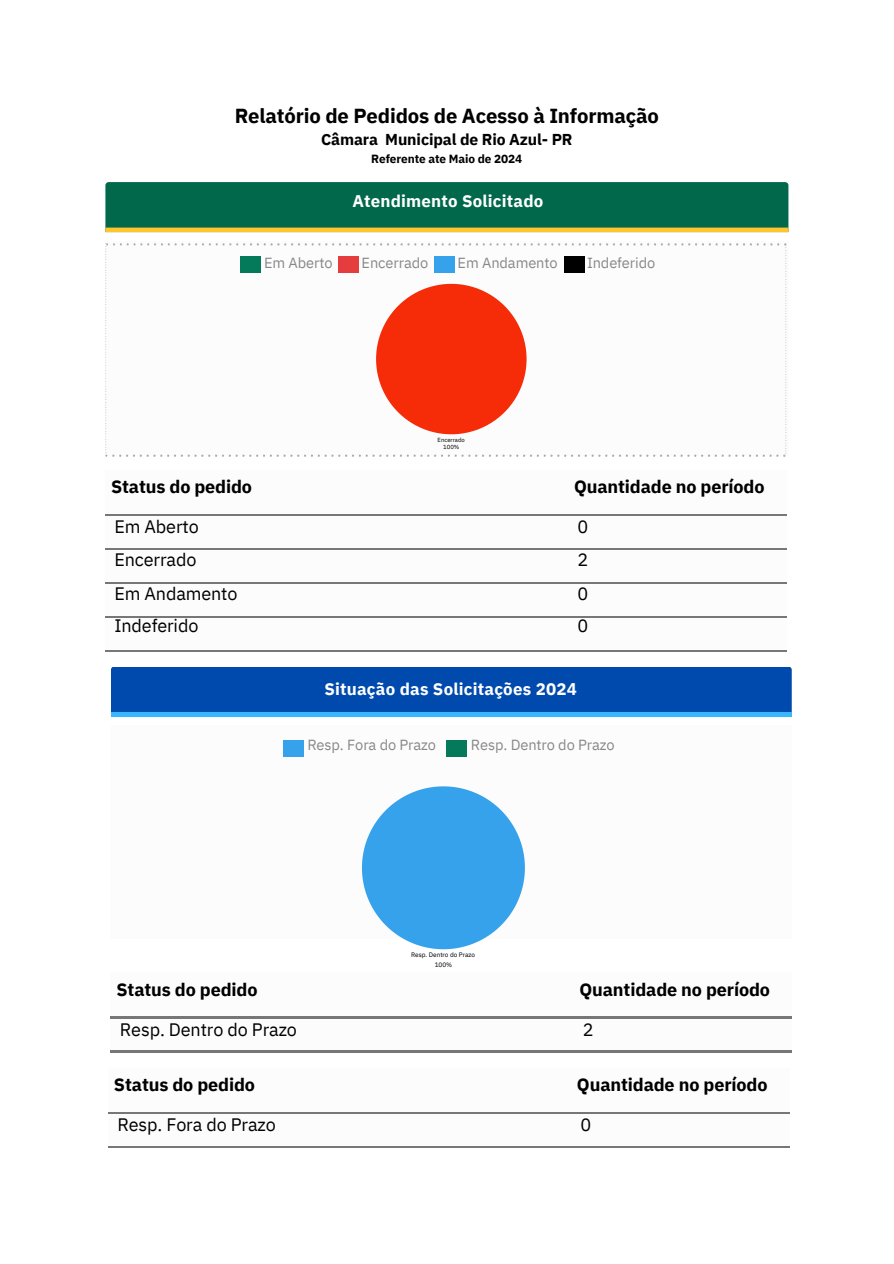
<style>
.page{position:relative;width:894px;height:1264px;background:#fff}
.page>*{position:absolute;margin:0;border:0;box-sizing:border-box;transform-origin:0 0}
.t1{font:700 20.25px "IBM Plex Sans";letter-spacing:-.005em;color:#000}
.t2{font:700 18px "IBM Plex Sans";letter-spacing:-.005em;color:#000}
.t3{font:18px/33px "IBM Plex Sans";letter-spacing:-.005em;color:#000}
.t4{font:700 16.95px "IBM Plex Sans";letter-spacing:.015em;color:#fff}
.t5{font:700 15.75px "IBM Plex Sans";letter-spacing:-.005em;color:#000}
.t6{font:14.7px "IBM Plex Sans";letter-spacing:-.005em;color:#888}
.t7{font:700 11.85px "IBM Plex Sans";letter-spacing:-.005em;color:#000}
.t8{font:6.45px/9.1px "IBM Plex Sans";color:#000;text-align:center}
.t9{font:6px/7.5px "IBM Plex Sans";color:#000;text-align:center}
</style>
<div class="page">
<div style="left:111px;top:666px;width:680px;height:50px;background:#004aad"></div>
<div style="left:105px;top:182px;width:683px;height:50px;background:#01684c"></div>
<div style="left:105px;top:227px;width:683px;height:5px;background:#ffc62b"></div>
<div style="left:240px;top:256px;width:20px;height:17px;background:#047a5b"></div>
<div style="left:338px;top:256px;width:20px;height:17px;background:#e53d3d"></div>
<div style="left:434px;top:256px;width:20px;height:17px;background:#36a2eb"></div>
<div style="left:564px;top:256px;width:20px;height:17px;background:#000"></div>
<div style="left:283px;top:740px;width:20px;height:17px;background:#36a2eb"></div>
<div style="left:446px;top:740px;width:20px;height:17px;background:#047a5b"></div>
<hr style="left:111px;top:712px;width:680px;height:4px;background:#38b6ff">
<svg style="left:393px;top:243px;width:386px;height:2px"></svg>
<svg style="left:112px;top:454px;width:386px;height:3px"></svg>
<svg style="left:105px;top:246px;width:1px;height:151px"></svg>
<svg style="left:785px;top:305px;width:1px;height:149px"></svg>
<hr style="left:111px;top:1016px;width:462px;height:2px;background:#777">
<hr style="left:111px;top:1050px;width:462px;height:1px;background:#777">
<hr style="left:573px;top:1016px;width:218px;height:2px;background:#777">
<hr style="left:573px;top:1050px;width:218px;height:1px;background:#777">
<hr style="left:105px;top:514px;width:463px;height:1px;background:#777">
<hr style="left:105px;top:548px;width:463px;height:1px;background:#777">
<hr style="left:105px;top:582px;width:463px;height:1px;background:#777">
<hr style="left:105px;top:616px;width:463px;height:1px;background:#777">
<hr style="left:105px;top:650px;width:463px;height:1px;background:#777">
<hr style="left:568px;top:514px;width:218px;height:1px;background:#777">
<hr style="left:568px;top:548px;width:218px;height:1px;background:#777">
<hr style="left:568px;top:582px;width:218px;height:1px;background:#777">
<hr style="left:568px;top:616px;width:218px;height:1px;background:#777">
<hr style="left:568px;top:650px;width:218px;height:1px;background:#777">
<svg style="left:376px;top:284px;width:150px;height:150px"></svg>
<svg style="left:362px;top:786px;width:162px;height:163px"></svg>
<hr style="left:108px;top:1112px;width:463px;height:1px;background:#777">
<hr style="left:108px;top:1146px;width:463px;height:1px;background:#777">
<hr style="left:571px;top:1112px;width:218px;height:1px;background:#777">
<hr style="left:571px;top:1146px;width:218px;height:1px;background:#777">
<p class="t1" style="left:234px;top:102px;width:425px">Relatório de Pedidos de Acesso à Informação</p>
<p class="t5" style="left:321px;top:129px;width:253px">Câmara Municipal de Rio Azul- PR</p>
<h2 class="t7" style="left:371px;top:151px;width:152px">Referente ate Maio de 2024</h2>
<p class="t4" style="left:352px;top:190px;width:192px">Atendimento Solicitado</p>
<h3 class="t6" style="left:264px;top:252px;width:70px">Em Aberto</h3>
<h2 class="t6" style="left:361px;top:252px;width:68px">Encerrado</h2>
<h3 class="t6" style="left:457px;top:252px;width:102px">Em Andamento</h3>
<p class="t6" style="left:587px;top:252px;width:70px">Indeferido</p>
<p class="t2" style="left:111px;top:475px;width:143px">Status do pedido</p>
<p class="t3" style="left:114px;top:510px;width:125px">Em Aberto<br>Encerrado<br>Em Andamento<br>Indeferido</p>
<p class="t9" style="left:437px;top:436px;width:29px">Encerrado<br>100%</p>
<p class="t2" style="left:574px;top:475px;width:192px">Quantidade no período</p>
<h2 class="t3" style="left:577px;top:510px;width:12px;text-align:justify">0<br>2<br>0<br>0</h2>
<p class="t4" style="left:324px;top:677px;width:254px">Situação das Solicitações 2024</p>
<p class="t6" style="left:307px;top:734px;width:130px">Resp. Fora do Prazo</p>
<p class="t6" style="left:470px;top:734px;width:145px">Resp. Dentro do Prazo</p>
<h2 class="t2" style="left:116px;top:977px;width:143px">Status do pedido</h2>
<p class="t3" style="left:120px;top:1012px;width:178px">Resp. Dentro do Prazo</p>
<h2 class="t2" style="left:114px;top:1072px;width:143px">Status do pedido</h2>
<h3 class="t3" style="left:117px;top:1107px;width:160px">Resp. Fora do Prazo</h3>
<p class="t8" style="left:411px;top:950px;width:65px">Resp. Dentro do Prazo<br>100%</p>
<h3 class="t2" style="left:579px;top:977px;width:192px">Quantidade no período</h3>
<h2 class="t3" style="left:582px;top:1012px;width:12px">2</h2>
<p class="t2" style="left:577px;top:1072px;width:192px">Quantidade no período</p>
<h2 class="t3" style="left:580px;top:1107px;width:12px">0</h2>
</div>
